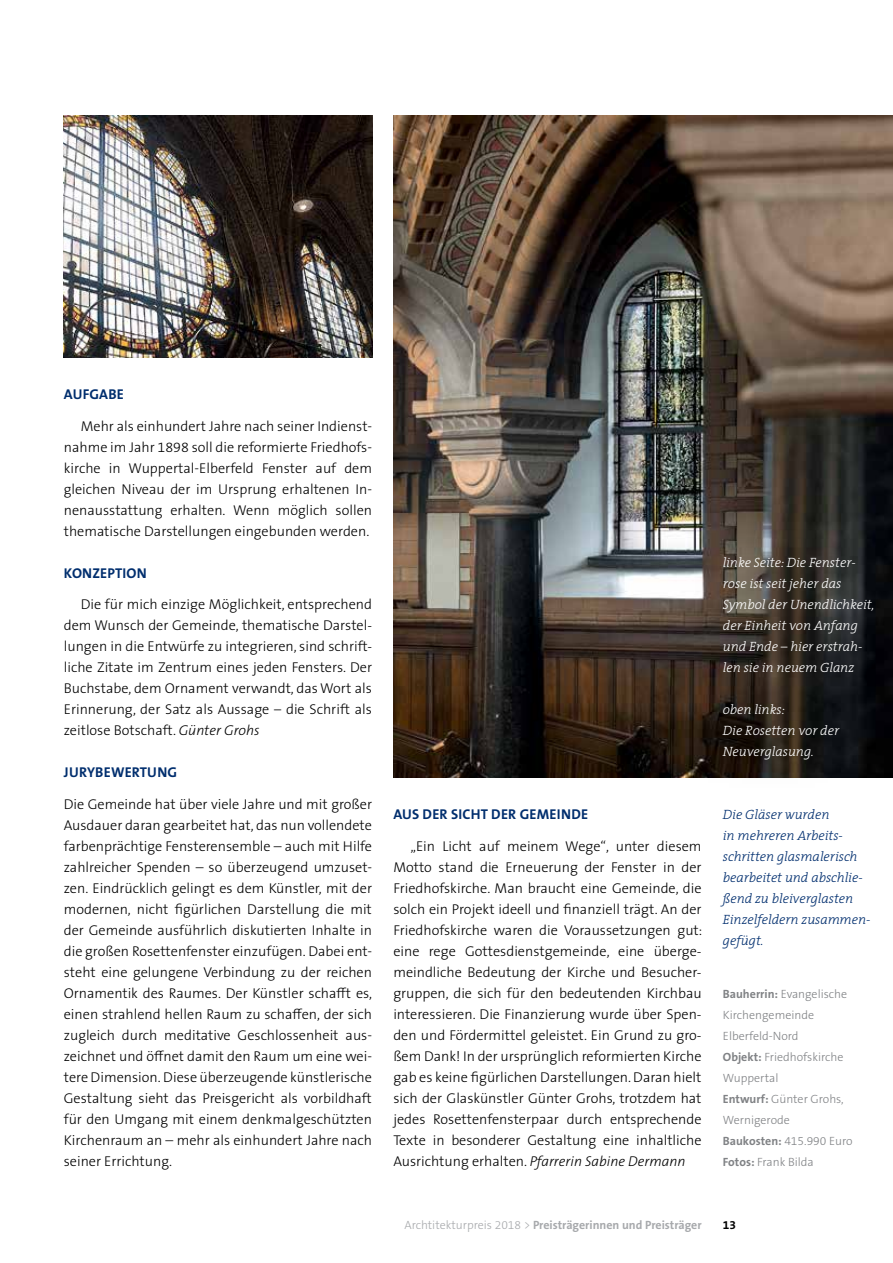
<style>
.page{position:relative;width:893px;height:1263px;background:#fff}
.page>*{position:absolute;margin:0;border:0;box-sizing:border-box;transform-origin:0 0}
.t1{font:300 14.25px/21px "The Sans OT3";color:#000;text-align:justify}
.t2{font:300 14.25px/21px "The Sans";color:#000;text-align:justify}
.t3{font:700 14.25px "The Sans OT7";letter-spacing:.015em;color:#002e6e}
.t4{font:italic 300 13.5px/21px "The Serif";letter-spacing:-.005em;color:#fff}
.t5{font:italic 300 13.5px/21px "The Serif";letter-spacing:-.005em;color:#002e6e}
.t6{font:300 12px/21px "The Sans OT3";color:#808285}
.t7{font:700 12px "The Sans OT7";color:#a7a9ac}
.t8{font:700 12px "The Sans OT7";color:#000}
.s1{font-style:italic}
.s2{font-family:"The Sans OT7";font-weight:700}
.s3{font-family:"The Sans OT3";font-weight:300}
</style>
<div class="page">
<img style="left:64px;top:116px;width:308px;height:241px">
<img style="left:393px;top:116px;width:500px;height:661px">
<div style="left:693px;top:527px;width:200px;height:262px;background:#000;opacity:.75"></div>
<p class="t3" style="left:64px;top:385px;width:62px">AUFGABE</p>
<p class="t1" style="left:64px;top:415px;width:310px;text-indent:17px">Mehr als einhundert Jahre nach seiner Indienst&shy;nahme im Jahr 1898 soll die reformierte Friedhofs&shy;kirche in Wuppertal-Elberfeld Fenster auf dem gleichen Niveau der im Ursprung erhaltenen In&shy;nenausstattung erhalten. Wenn möglich sollen thematische Darstellungen eingebunden werden.</p>
<p class="t3" style="left:64px;top:564px;width:84px">KONZEPTION</p>
<p class="t2" style="left:64px;top:593px;width:310px;text-indent:17px">Die für mich einzige Möglichkeit, entsprechend dem Wunsch der Gemeinde, thematische Darstel&shy;lungen in die Entwürfe zu integrieren, sind schrift&shy;liche Zitate im Zentrum eines jeden Fensters. Der Buchstabe, dem Ornament verwandt, das Wort als Erinnerung, der Satz als Aussage – die Schrift als zeitlose Botschaft. <span class="s1">Günter Grohs</span></p>
<p class="t3" style="left:64px;top:763px;width:115px">JURYBEWERTUNG</p>
<p class="t1" style="left:64px;top:793px;width:310px">Die Gemeinde hat über viele Jahre und mit großer Ausdauer daran gearbeitet hat, das nun vollendete farbenprächtige Fensterensemble – auch mit Hilfe zahlreicher Spenden – so überzeugend umzuset&shy;zen. Eindrücklich gelingt es dem Künstler, mit der modernen, nicht figürlichen Darstellung die mit der Gemeinde ausführlich diskutierten Inhalte in die großen Rosettenfenster einzufügen. Dabei ent&shy;steht eine gelungene Verbindung zu der reichen Ornamentik des Raumes. Der Künstler schafft es, einen strahlend hellen Raum zu schaffen, der sich zugleich durch meditative Geschlossenheit aus&shy;zeichnet und öffnet damit den Raum um eine wei&shy;tere Dimension. Diese überzeugende künstlerische Gestaltung sieht das Preisgericht als vorbildhaft für den Umgang mit einem denkmalgeschützten Kirchenraum an – mehr als einhundert Jahre nach seiner Errichtung.</p>
<p class="t3" style="left:393px;top:805px;width:196px">AUS DER SICHT DER GEMEINDE</p>
<p class="t2" style="left:393px;top:835px;width:311px;text-indent:17px">„Ein Licht auf meinem Wege“, unter diesem Motto stand die Erneuerung der Fenster in der Friedhofskirche. Man braucht eine Gemeinde, die solch ein Projekt ideell und finanziell trägt. An der Friedhofskirche waren die Voraussetzungen gut: eine rege Gottesdienstgemeinde, eine überge&shy;meindliche Bedeutung der Kirche und Besucher&shy;gruppen, die sich für den bedeutenden Kirchbau interessieren. Die Finanzierung wurde über Spen&shy;den und Fördermittel geleistet. Ein Grund zu gro&shy;ßem Dank! In der ursprünglich reformierten Kirche gab es keine figürlichen Darstellungen. Daran hielt sich der Glaskünstler Günter Grohs, trotzdem hat jedes Rosettenfensterpaar durch entsprechende Texte in besonderer Gestaltung eine inhaltliche Ausrichtung erhalten. <span class="s1">Pfarrerin Sabine Dermann</span></p>
<p class="t4" style="left:723px;top:552px;width:153px">linke Seite: Die Fenster&shy;rose ist seit jeher das<br>Symbol der Unendlichkeit, der Einheit von Anfang und Ende – hier erstrah&shy;len sie in neuem Glanz</p>
<p class="t4" style="left:723px;top:699px;width:118px">oben links:<br>Die Rosetten vor der<br>Neuverglasung.</p>
<p class="t5" style="left:723px;top:804px;width:149px">Die Gläser wurden<br>in mehreren Arbeits&shy;schritten glasmalerisch bearbeitet und abschlie&shy;ßend zu bleiverglasten<br>Einzelfeldern zusammen&shy;gefügt.</p>
<p class="t6" style="left:723px;top:983px;width:131px"><span class="s2">Bauherrin:</span> Evangelische<br>Kirchengemeinde<br>Elberfeld-Nord<br><span class="s2">Objekt:</span> Friedhofskirche<br>Wuppertal<br><span class="s2">Entwurf:</span> Günter Grohs,<br>Wernigerode<br><span class="s2">Baukosten:</span> 415.990 Euro<br><span class="s2">Fotos:</span> Frank Bilda</p>
<p class="t7" style="left:404px;top:1217px;width:299px"><span class="s3">Archtitekturpreis 2018 &gt;</span> Preisträgerinnen und Preisträger</p>
<p class="t8" style="left:723px;top:1217px;width:15px">13</p>
</div>
